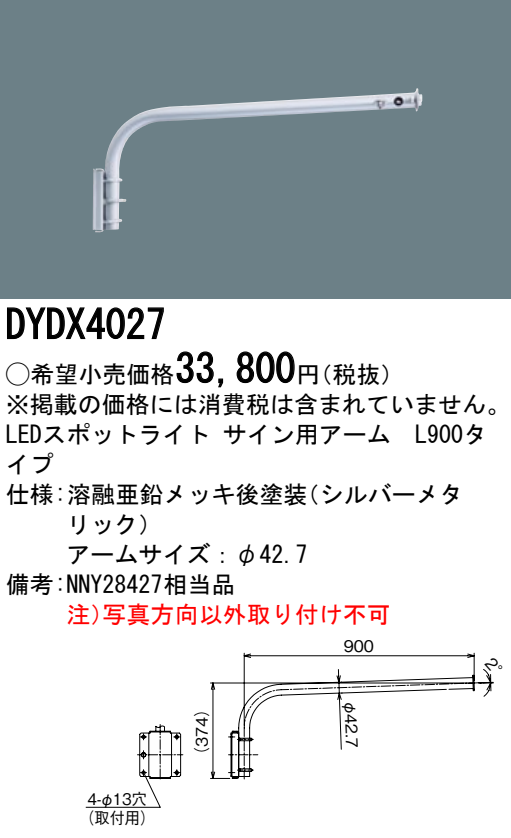
<style>
.page{position:relative;width:511px;height:838px;background:#fff}
.page>*{position:absolute;margin:0;border:0;box-sizing:border-box;transform-origin:0 0}
.t1{font:40px "MS Gothic";color:#000}
.t2{font:24px/30px "MS Gothic";color:#000}
.t3{font:24px "MS Gothic";color:#f00}
.t4{font:16px "Gothic BBB Pro Medium 90 pv RKSJ H";color:#000}
.t5{font:16px/19.2px "Gothic BBB Pro Medium 90 pv RKSJ H";color:#000;text-align:center;scale:.95 1}
.s1{font-family:"Ford Classification 1"}
</style>
<div class="page">
<div style="left:0;top:0;width:510px;height:298px;background:#6c8087"></div>
<img style="left:93px;top:88px;width:329px;height:144px">
<svg style="left:7px;top:307px;width:157px;height:33px"></svg>
<svg style="left:176px;top:351px;width:48px;height:37px"></svg>
<svg style="left:236px;top:351px;width:59px;height:32px"></svg>
<svg style="left:137px;top:652px;width:356px;height:128px"></svg>
<svg style="left:85px;top:772px;width:76px;height:35px"></svg>
<svg style="left:484px;top:656px;width:9px;height:14px"></svg>
<h1 class="t1" style="left:6px;top:304px;width:162px">DYDX4027</h1>
<h1 class="t1" style="left:175px;top:348px;width:121px">33,800</h1>
<p class="t2" style="left:6px;top:359px;width:170px"><span class="s1">A</span>希望小売価格</p>
<p class="t2" style="left:6px;top:389px;width:505px">※掲載の価格には消費税は含まれていません。</p>
<p class="t2" style="left:222px;top:419px;width:266px">サイン用アーム　L900タ</p>
<p class="t2" style="left:296px;top:359px;width:109px">（円税抜(</p>
<p class="t2" style="left:6px;top:419px;width:206px">LEDスポットライトイプ</p>
<p class="t2" style="left:6px;top:479px;width:303px">仕様:溶融亜鉛メッキ後塗装</p>
<p class="t2" style="left:66px;top:509px;width:97px">リック(</p>
<p class="t2" style="left:66px;top:539px;width:242px">アームサイズ：φ42.7</p>
<p class="t2" style="left:6px;top:569px;width:231px">備考:NNY28427相当品</p>
<p class="t2" style="left:295px;top:479px;width:169px">（シルバーメタ</p>
<p class="t3" style="left:102px;top:602px;width:289px">写真方向以外取り付け不可</p>
<p class="t3" style="left:66px;top:602px;width:49px">注）</p>
<p class="t5" style="left:79px;top:786px;width:81px">4-φ13穴（取付用(</p>
<p class="t4" style="left:189px;top:762px;width:64px;rotate:-90deg">)374(</p>
<p class="t4" style="left:343px;top:633px;width:32px">900</p>
<p class="t4" style="left:363px;top:699px;width:50px;rotate:88deg">φ42.7</p>
</div>
